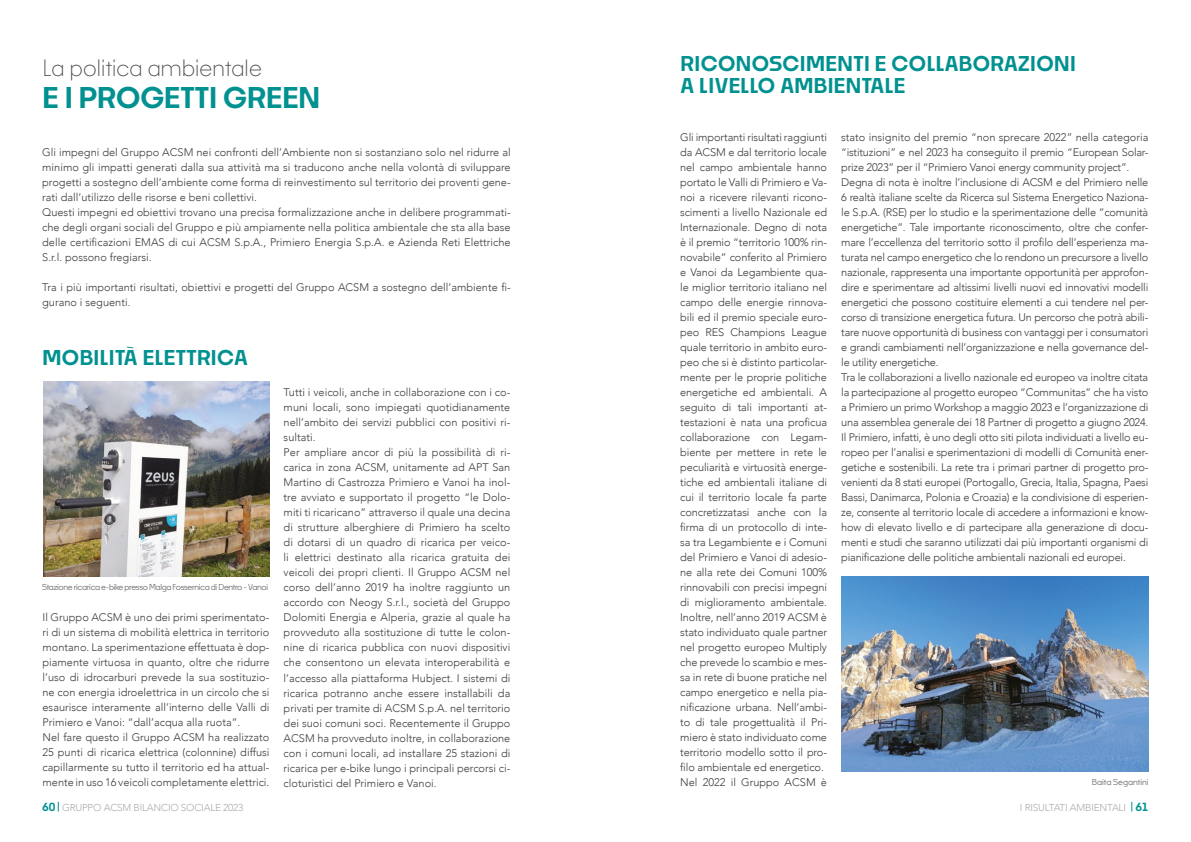
<style>
.page{position:relative;width:1191px;height:842px;background:#fff}
.page>*{position:absolute;margin:0;border:0;box-sizing:border-box;transform-origin:0 0}
.t1{font:600 28px "Noka";color:#009190}
.t2{font:300 22px "Noka";letter-spacing:.01em;color:#474746}
.t3{font:600 20px/22px "Noka";letter-spacing:.02em;color:#009190}
.t4{font:300 11px/15px "Avenir";letter-spacing:-.01em;color:#3c3c3b}
.t5{font:300 10px "Avenir";letter-spacing:-.02em;color:#acacac}
.t6{font:500 8px "Noka";letter-spacing:-.04em;color:#706f6f}
.t7{font:500 8px "Noka";color:#706f6f}
.s1{font-family:"Noka";font-weight:600;font-size:11px;color:#009190}
</style>
<div class="page">
<img style="left:43px;top:381px;width:226px;height:195px">
<img style="left:841px;top:576px;width:307px;height:195px">
<h2 class="t2" style="left:43px;top:54px;width:221px">La politica ambientale</h2>
<h1 class="t1" style="left:43px;top:80px;width:279px">E I PROGETTI GREEN</h1>
<p class="t4" style="left:42px;top:145px;width:470px">Gli impegni del Gruppo ACSM nei confronti dell’Ambiente non si sostanziano solo nel ridurre al minimo gli impatti generati dalla sua attività ma si traducono anche nella volontà di sviluppare progetti a sostegno dell’ambiente come forma di reinvestimento sul territorio dei proventi gene&shy;rati dall’utilizzo delle risorse e beni collettivi.<br>Questi impegni ed obiettivi trovano una precisa formalizzazione anche in delibere programmati&shy;che degli organi sociali del Gruppo e più ampiamente nella politica ambientale che sta alla base delle certificazioni EMAS di cui ACSM S.p.A., Primiero Energia S.p.A. e Azienda Reti Elettriche S.r.l. possono fregiarsi.</p>
<p class="t4" style="left:42px;top:280px;width:470px">Tra i più importanti risultati, obiettivi e progetti del Gruppo ACSM a sostegno dell’ambiente fi&shy;gurano i seguenti.</p>
<h3 class="t3" style="left:43px;top:346px;width:207px">MOBILITÀ ELETTRICA</h3>
<p class="t6" style="left:42px;top:582px;width:227px">Stazione ricarica e-bike presso Malga Fossernica di Dentro - Vanoi</p>
<p class="t4" style="left:43px;top:610px;width:228px">Il Gruppo ACSM è uno dei primi sperimentato&shy;ri di un sistema di mobilità elettrica in territorio montano. La sperimentazione effettuata è dop&shy;piamente virtuosa in quanto, oltre che ridurre l’uso di idrocarburi prevede la sua sostituzio&shy;ne con energia idroelettrica in un circolo che si esaurisce interamente all’interno delle Valli di Primiero e Vanoi: “dall’acqua alla ruota”.<br>Nel fare questo il Gruppo ACSM ha realizzato 25 punti di ricarica elettrica (colonnine) diffusi capillarmente su tutto il territorio ed ha attual&shy;mente in uso 16 veicoli completamente elettrici.</p>
<p class="t4" style="left:284px;top:385px;width:228px">Tutti i veicoli, anche in collaborazione con i co&shy;muni locali, sono impiegati quotidianamente nell’ambito dei servizi pubblici con positivi ri&shy;sultati.<br>Per ampliare ancor di più la possibilità di ri&shy;carica in zona ACSM, unitamente ad APT San Martino di Castrozza Primiero e Vanoi ha inol&shy;tre avviato e supportato il progetto “le Dolo&shy;miti ti ricaricano” attraverso il quale una decina di strutture alberghiere di Primiero ha scelto di dotarsi di un quadro di ricarica per veico&shy;li elettrici destinato alla ricarica gratuita dei veicoli dei propri clienti. Il Gruppo ACSM nel corso dell’anno 2019 ha inoltre raggiunto un accordo con Neogy S.r.l., società del Gruppo Dolomiti Energia e Alperia, grazie al quale ha provveduto alla sostituzione di tutte le colon&shy;nine di ricarica pubblica con nuovi dispositivi che consentono un elevata interoperabilità e l’accesso alla piattaforma Hubject. I sistemi di ricarica potranno anche essere installabili da privati per tramite di ACSM S.p.A. nel territorio dei suoi comuni soci. Recentemente il Gruppo ACSM ha provveduto inoltre, in collaborazione con i comuni locali, ad installare 25 stazioni di ricarica per e-bike lungo i principali percorsi ci&shy;cloturistici del Primiero e Vanoi.</p>
<h3 class="t3" style="left:680px;top:52px;width:397px">RICONOSCIMENTI E COLLABORAZIONI<br>A LIVELLO AMBIENTALE</h3>
<p class="t4" style="left:680px;top:130px;width:148px">Gli importanti risultati raggiunti da ACSM e dal territorio locale nel campo ambientale hanno portato le Valli di Primiero e Va&shy;noi a ricevere rilevanti ricono&shy;scimenti a livello Nazionale ed<br>Internazionale. Degno di nota è il premio “territorio 100% rin&shy;novabile” conferito al Primiero e Vanoi da Legambiente qua&shy;le miglior territorio italiano nel campo delle energie rinnova&shy;bili ed il premio speciale euro&shy;peo RES Champions League quale territorio in ambito euro&shy;peo che si è distinto particolar&shy;mente per le proprie politiche energetiche ed ambientali. A seguito di tali importanti at&shy;testazioni è nata una proficua collaborazione con Legam&shy;biente per mettere in rete le peculiarità e virtuosità energe&shy;tiche ed ambientali italiane di cui il territorio locale fa parte concretizzatasi anche con la firma di un protocollo di inte&shy;sa tra Legambiente e i Comuni del Primiero e Vanoi di adesio&shy;ne alla rete dei Comuni 100% rinnovabili con precisi impegni di miglioramento ambientale.<br>Inoltre, nell’anno 2019 ACSM è stato individuato quale partner nel progetto europeo Multiply che prevede lo scambio e mes&shy;sa in rete di buone pratiche nel campo energetico e nella pia&shy;nificazione urbana. Nell’ambi&shy;to di tale progettualità il Pri&shy;miero è stato individuato come territorio modello sotto il pro&shy;filo ambientale ed energetico.<br>Nel 2022 il Gruppo ACSM è</p>
<p class="t4" style="left:841px;top:130px;width:309px">stato insignito del premio “non sprecare 2022” nella categoria “istituzioni” e nel 2023 ha conseguito il premio “European Solar&shy;prize 2023” per il “Primiero Vanoi energy community project”.<br>Degna di nota è inoltre l’inclusione di ACSM e del Primiero nelle 6 realtà italiane scelte da Ricerca sul Sistema Energetico Naziona&shy;le S.p.A. (RSE) per lo studio e la sperimentazione delle “comunità energetiche”. Tale importante riconoscimento, oltre che confer&shy;mare l’eccellenza del territorio sotto il profilo dell’esperienza ma&shy;turata nel campo energetico che lo rendono un precursore a livello nazionale, rappresenta una importante opportunità per approfon&shy;dire e sperimentare ad altissimi livelli nuovi ed innovativi modelli energetici che possono costituire elementi a cui tendere nel per&shy;corso di transizione energetica futura. Un percorso che potrà abili&shy;tare nuove opportunità di business con vantaggi per i consumatori e grandi cambiamenti nell’organizzazione e nella governance del&shy;le utility energetiche.<br>Tra le collaborazioni a livello nazionale ed europeo va inoltre citata la partecipazione al progetto europeo “Communitas” che ha visto a Primiero un primo Workshop a maggio 2023 e l’organizzazione di una assemblea generale dei 18 Partner di progetto a giugno 2024.<br>Il Primiero, infatti, è uno degli otto siti pilota individuati a livello eu&shy;ropeo per l’analisi e sperimentazioni di modelli di Comunità ener&shy;getiche e sostenibili. La rete tra i primari partner di progetto pro&shy;venienti da 8 stati europei (Portogallo, Grecia, Italia, Spagna, Paesi Bassi, Danimarca, Polonia e Croazia) e la condivisione di esperien&shy;ze, consente al territorio locale di accedere a informazioni e know&shy;how di elevato livello e di partecipare alla generazione di docu&shy;menti e studi che saranno utilizzati dai più importanti organismi di pianificazione delle politiche ambientali nazionali ed europei.</p>
<p class="t7" style="left:1092px;top:777px;width:58px">Baita Segantini</p>
<p class="t5" style="left:42px;top:801px;width:203px"><span class="s1">60</span> GRUPPO ACSM BILANCIO SOCIALE 2023</p>
<p class="t5" style="left:1020px;top:801px;width:130px">I RISULTATI AMBIENTALI <span class="s1">61</span></p>
</div>
